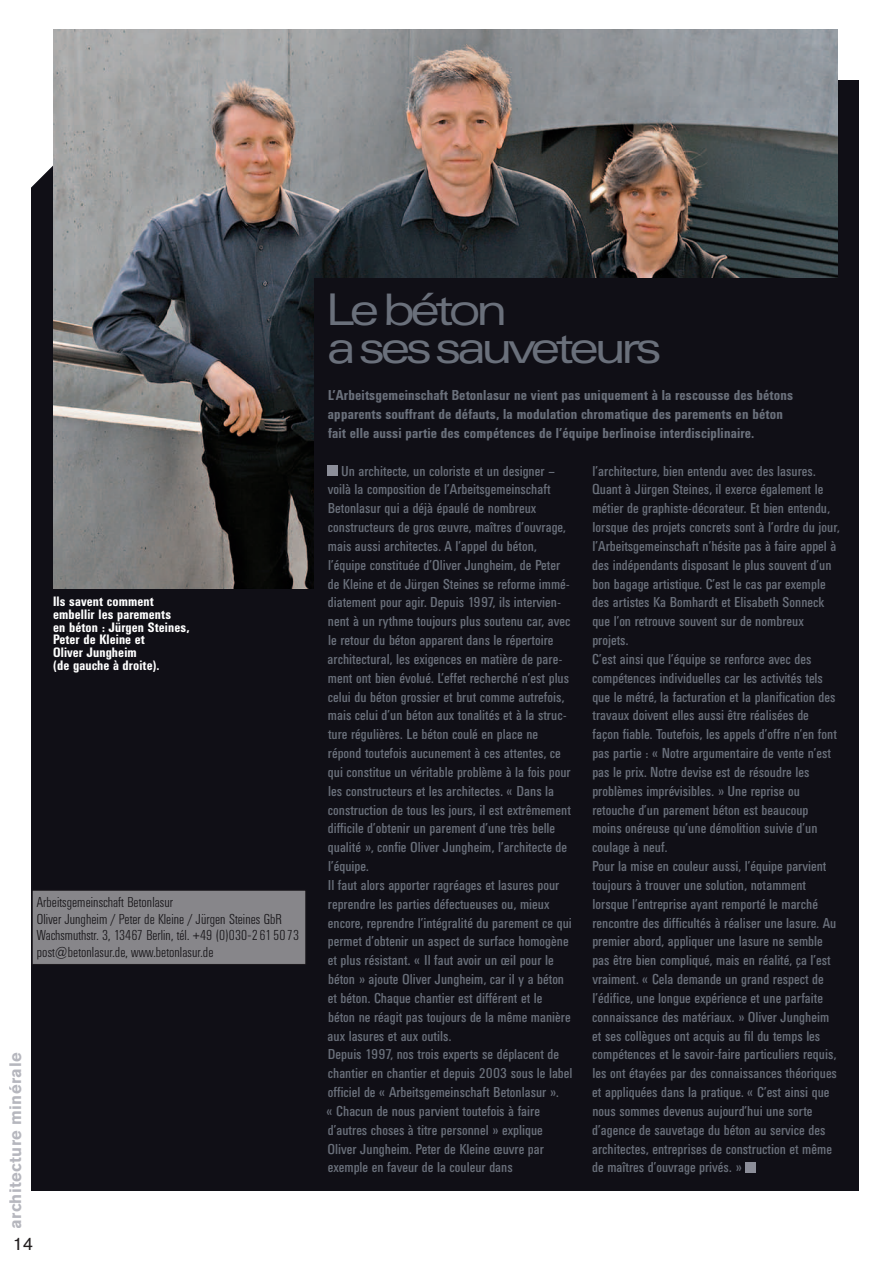
<style>
.page{position:relative;width:893px;height:1263px;background:#fff}
.page>*{position:absolute;margin:0;border:0;box-sizing:border-box;transform-origin:0 0}
.t1{font:45px/37.7px "Univers Extended BQ";letter-spacing:-.08em;color:#6a707b}
.t2{font:18px "Akzidenz Grotesk BE";color:#231f20}
.t3{font:700 16.5px "Akzidenz Grotesk BE";letter-spacing:.025em;color:#b6b7be}
.t4{font:14.25px/18.9px "Univers Condensed BQ";color:#6a707b}
.t5{font:700 14.25px/18.9px "Univers Condensed BQ";letter-spacing:.01em;color:#6a707b}
.t6{font:300 14.25px/16.5px "Univers Condensed BQ";letter-spacing:.005em;color:#231f20}
.t7{font:700 13.5px/12.8px "Univers Condensed BQ";letter-spacing:.01em;color:#fff}
.s1{font-family:"Univers";font-stretch:condensed}
</style>
<div class="page">
<div style="left:32px;top:80px;width:827px;height:1111px;background:#100f16"></div>
<svg style="left:31px;top:29px;width:160px;height:162px"></svg>
<img style="left:53px;top:30px;width:785px;height:559px">
<div style="left:314px;top:278px;width:545px;height:403px;background:#100f16"></div>
<div style="left:327px;top:465px;width:10px;height:11px;background:#8c8e99"></div>
<div style="left:745px;top:1162px;width:11px;height:10px;background:#8c8e99"></div>
<div style="left:32px;top:890px;width:274px;height:74px;background:#87868a"></div>
<div style="left:32px;top:890px;width:274px;height:75px;border:1px solid #231f20"></div>
<p class="t7" style="left:53px;top:595px;width:138px">Ils savent comment embellir les parements<br>en béton : Jürgen Steines,<br>Peter de Kleine et<br>Oliver Jungheim<br>(de gauche à droite).</p>
<p class="t6" style="left:37px;top:894px;width:264px">Arbeitsgemeinschaft Betonlasur<br>Oliver Jungheim / Peter de Kleine / Jürgen Steines GbR Wachsmuthstr. 3, 13467 Berlin, tél. +49 (0)030-2615073 post@betonlasur.de, www.betonlasur.de</p>
<p class="t3" style="left:6px;top:1228px;width:177px;rotate:-90deg">architecture minérale</p>
<p class="t2" style="left:12px;top:1233px;width:23px">14</p>
<h1 class="t1" style="left:327px;top:292px;width:336px">Le béton<br>a ses sauveteurs</h1>
<p class="t5" style="left:328px;top:386px;width:467px">L’Arbeitsgemeinschaft Betonlasur ne vient pas uniquement à la rescousse des bétons apparents souffrant de défauts, la modulation chromatique des parements en béton fait elle aussi partie des compétences de l’équipe berlinoise interdisciplinaire.</p>
<p class="t4" style="left:326px;top:462px;width:248px;text-indent:15px">Un architecte, un coloriste et un designer – voilà la composition de l’Arbeitsgemeinschaft Betonlasur qui a déjà épaulé de nombreux constructeurs de gros œuvre, maîtres d’ouvrage, mais aussi architectes. A l’appel du béton, l’équipe constituée d’Oliver Jungheim, de Peter de Kleine et de Jürgen Steines se reforme immé&shy;diatement pour agir. Depuis 1997, ils intervien&shy;nent à un rythme toujours plus soutenu car, avec le retour du béton apparent dans le répertoire architectural, les exigences en matière de pare&shy;ment ont bien évolué. L’effet recherché n’est plus celui du béton grossier et brut comme autrefois, mais celui d’un béton aux tonalités et à la struc&shy;ture régulières. Le béton coulé en place ne répond toutefois aucunement à ces attentes, ce qui constitue un véritable problème à la fois pour les constructeurs et les architectes. <span class="s1">«</span> Dans la construction de tous les jours, il est extrêmement difficile d’obtenir un parement d’une très belle qualité <span class="s1">»</span>, confie Oliver Jungheim, l’architecte de l’équipe.<br>Il faut alors apporter ragréages et lasures pour reprendre les parties défectueuses ou, mieux encore, reprendre l’intégralité du parement ce qui permet d’obtenir un aspect de surface homogène et plus résistant. <span class="s1">«</span> Il faut avoir un œil pour le béton <span class="s1">»</span> ajoute Oliver Jungheim, car il y a béton et béton. Chaque chantier est différent et le<br>béton ne réagit pas toujours de la même manière aux lasures et aux outils.<br>Depuis 1997, nos trois experts se déplacent de chantier en chantier et depuis 2003 sous le label officiel de <span class="s1">«</span> Arbeitsgemeinschaft Betonlasur <span class="s1">»</span>.<br><span class="s1">«</span> Chacun de nous parvient toutefois à faire d’autres choses à titre personnel <span class="s1">»</span> explique Oliver Jungheim. Peter de Kleine œuvre par exemple en faveur de la couleur dans</p>
<p class="t4" style="left:592px;top:462px;width:249px">l’architecture, bien entendu avec des lasures.<br>Quant à Jürgen Steines, il exerce également le métier de graphiste-décorateur. Et bien entendu, lorsque des projets concrets sont à l’ordre du jour, l’Arbeitsgemeinschaft n’hésite pas à faire appel à des indépendants disposant le plus souvent d’un bon bagage artistique. C’est le cas par exemple des artistes Ka Bomhardt et Elisabeth Sonneck que l’on retrouve souvent sur de nombreux projets.<br>C’est ainsi que l’équipe se renforce avec des compétences individuelles car les activités tels que le métré, la facturation et la planification des travaux doivent elles aussi être réalisées de<br>façon fiable. Toutefois, les appels d’offre n’en font pas partie : <span class="s1">«</span> Notre argumentaire de vente n’est pas le prix. Notre devise est de résoudre les problèmes imprévisibles. <span class="s1">»</span> Une reprise ou retouche d’un parement béton est beaucoup moins onéreuse qu’une démolition suivie d’un coulage à neuf.<br>Pour la mise en couleur aussi, l’équipe parvient toujours à trouver une solution, notamment lorsque l’entreprise ayant remporté le marché rencontre des difficultés à réaliser une lasure. Au premier abord, appliquer une lasure ne semble pas être bien compliqué, mais en réalité, ça l’est vraiment. <span class="s1">«</span> Cela demande un grand respect de l’édifice, une longue expérience et une parfaite connaissance des matériaux. <span class="s1">»</span> Oliver Jungheim et ses collègues ont acquis au fil du temps les compétences et le savoir-faire particuliers requis, les ont étayées par des connaissances théoriques et appliquées dans la pratique. <span class="s1">«</span> C’est ainsi que nous sommes devenus aujourd’hui une sorte d’agence de sauvetage du béton au service des architectes, entreprises de construction et même de maîtres d’ouvrage privés. <span class="s1">»</span></p>
</div>
